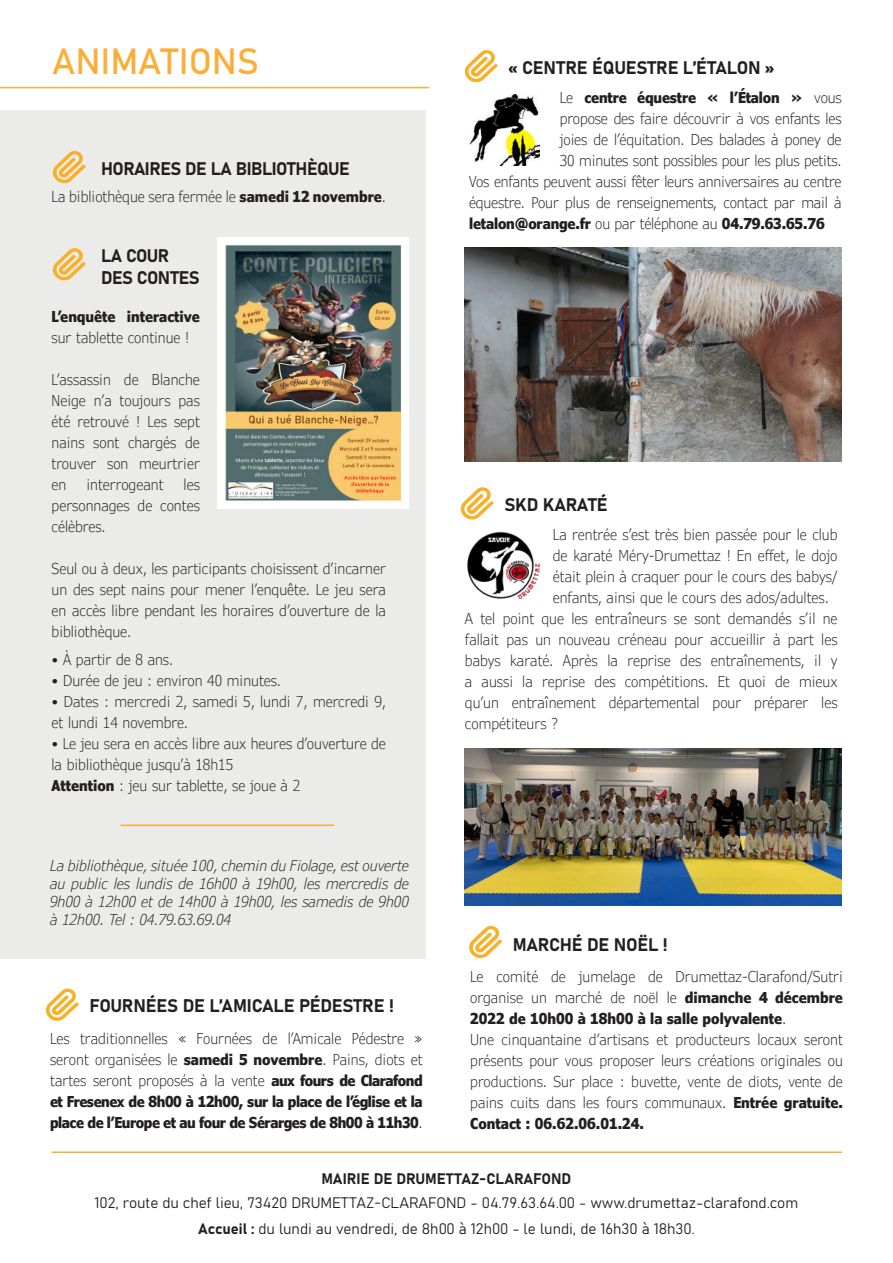
<style>
.page{position:relative;width:893px;height:1263px;background:#fff}
.page>*{position:absolute;margin:0;border:0;box-sizing:border-box;transform-origin:0 0}
.t1{font:36px "Bahnschrift";color:#fbad36}
.t2{font:18px/21.6px "Bahnschrift";letter-spacing:-.02em;color:#231f20}
.t3{font:300 condensed 15px/21px "Verdana Pro";color:#231f20}
.t4{font:700 condensed 15px/21px "Verdana Pro";letter-spacing:-.01em;color:#231f20;text-align:justify}
.t5{font:15px/24px "Bahnschrift";color:#231f20;text-align:center}
.t6{font:italic 300 condensed 15px/18px "Verdana Pro";color:#231f20;text-align:justify}
.s1{font-weight:700}
.s2{font-weight:300}
</style>
<div class="page">
<hr style="left:52px;top:1151px;width:790px;height:2px;background:#fbad36">
<div style="left:0;top:111px;width:425px;height:848px;background:#ebebea"></div>
<hr style="left:0;top:87px;width:429px;height:1px;background:#fbad36">
<hr style="left:121px;top:824px;width:213px;height:2px;background:#fbad36">
<svg style="left:469px;top:926px;width:33px;height:32px"></svg>
<svg style="left:45px;top:988px;width:34px;height:33px"></svg>
<svg style="left:460px;top:487px;width:34px;height:32px"></svg>
<img style="left:467px;top:532px;width:73px;height:67px">
<img style="left:465px;top:748px;width:377px;height:157px">
<svg style="left:52px;top:248px;width:34px;height:32px"></svg>
<svg style="left:52px;top:151px;width:34px;height:32px"></svg>
<img style="left:217px;top:237px;width:192px;height:272px">
<svg style="left:464px;top:50px;width:34px;height:32px"></svg>
<img style="left:469px;top:94px;width:70px;height:71px">
<img style="left:465px;top:248px;width:377px;height:213px">
<h1 class="t1" style="left:52px;top:41px;width:208px">ANIMATIONS</h1>
<p class="t2" style="left:101px;top:158px;width:250px">HORAIRES DE LA BIBLIOTHÈQUE</p>
<p class="t3" style="left:52px;top:186px;width:336px">La bibliothèque sera fermée le <span class="s1">samedi 12 novembre</span>.</p>
<p class="t2" style="left:101px;top:244px;width:100px">LA COUR<br>DES CONTES</p>
<p class="t4" style="left:52px;top:307px;width:150px">L’enquête interactive</p>
<p class="t3" style="left:52px;top:328px;width:139px">sur tablette continue !</p>
<p class="t3" style="left:52px;top:370px;width:150px;text-align:justify">L’assassin de Blanche Neige n’a toujours pas été retrouvé ! Les sept nains sont chargés de trouver son meurtrier en</p>
<p class="t3" style="left:52px;top:475px;width:150px;text-align:justify;text-indent:132px">les personnages de contes célèbres.</p>
<p class="t3" style="left:52px;top:559px;width:336px;text-align:justify">Seul ou à deux, les participants choisissent d’incarner un des sept nains pour mener l’enquête. Le jeu sera en accès libre pendant les horaires d’ouverture de la bibliothèque.</p>
<p class="t3" style="left:52px;top:651px;width:123px">• À partir de 8 ans.</p>
<p class="t3" style="left:52px;top:672px;width:231px">• Durée de jeu : environ 40 minutes.</p>
<p class="t3" style="left:52px;top:693px;width:336px">• Dates : mercredi 2, samedi 5, lundi 7, mercredi 9, et lundi 14 novembre.</p>
<p class="t3" style="left:52px;top:735px;width:336px">• Le jeu sera en accès libre aux heures d’ouverture de la bibliothèque jusqu’à 18h15<br><span class="s1">Attention</span> : jeu sur tablette, se joue à 2</p>
<p class="t3" style="left:86px;top:475px;width:79px">interrogeant</p>
<p class="t6" style="left:50px;top:858px;width:360px">La bibliothèque, située 100, chemin du Fiolage, est ouverte au public les lundis de 16h00 à 19h00, les mercredis de 9h00 à 12h00 et de 14h00 à 19h00, les samedis de 9h00 à 12h00. Tel : 04.79.63.69.04</p>
<p class="t2" style="left:90px;top:994px;width:306px">FOURNÉES DE L’AMICALE PÉDESTRE !</p>
<p class="t4" style="left:50px;top:1030px;width:374px"><span class="s2">Les traditionnelles « Fournées de l’Amicale Pédestre » seront organisées le</span> samedi 5 novembre<span class="s2">. Pains, diots et tartes seront proposés à la vente</span> aux fours de Clarafond et Fresenex de 8h00 à 12h00, sur la place de l’église et la place de l’Europe et au four de Sérarges de 8h00 à 11h30<span class="s2">.</span></p>
<p class="t2" style="left:508px;top:56px;width:267px">« CENTRE ÉQUESTRE L’ÉTALON »</p>
<p class="t4" style="left:560px;top:88px;width:283px"><span class="s2">Le</span> centre équestre « l’Étalon » <span class="s2">vous</span></p>
<p class="t3" style="left:560px;top:108px;width:283px">propose des faire découvrir à vos enfants les</p>
<p class="t3" style="left:560px;top:130px;width:283px">joies de l’équitation. Des balades à poney de</p>
<p class="t3" style="left:560px;top:151px;width:283px">30 minutes sont possibles pour les plus petits.</p>
<p class="t3" style="left:469px;top:171px;width:374px">Vos enfants peuvent aussi fêter leurs anniversaires au centre</p>
<p class="t3" style="left:469px;top:193px;width:374px">équestre. Pour plus de renseignements, contact par mail à</p>
<p class="t4" style="left:469px;top:214px;width:357px">letalon@orange.fr <span class="s2">ou par téléphone au</span> 04.79.63.65.76</p>
<p class="t2" style="left:504px;top:493px;width:105px">SKD KARATÉ</p>
<p class="t3" style="left:553px;top:525px;width:286px">La rentrée s’est très bien passée pour le club</p>
<p class="t3" style="left:553px;top:546px;width:286px">de karaté Méry-Drumettaz ! En effet, le dojo</p>
<p class="t3" style="left:553px;top:567px;width:286px">était plein à craquer pour le cours des babys/</p>
<p class="t3" style="left:553px;top:588px;width:278px">enfants, ainsi que le cours des ados/adultes.</p>
<p class="t3" style="left:465px;top:609px;width:374px">A tel point que les entraîneurs se sont demandés s’il ne</p>
<p class="t3" style="left:465px;top:630px;width:374px">fallait pas un nouveau créneau pour accueillir à part les</p>
<p class="t3" style="left:465px;top:651px;width:374px">babys karaté. Après la reprise des entraînements, il y</p>
<p class="t3" style="left:465px;top:672px;width:374px">a aussi la reprise des compétitions. Et quoi de mieux</p>
<p class="t3" style="left:465px;top:693px;width:374px">qu’un entraînement départemental pour préparer les</p>
<p class="t3" style="left:465px;top:714px;width:95px">compétiteurs ?</p>
<p class="t2" style="left:513px;top:933px;width:157px">MARCHÉ DE NOËL !</p>
<p class="t3" style="left:470px;top:966px;width:374px">Le comité de jumelage de Drumettaz-Clarafond/Sutri organise un marché de noël le <span class="s1">dimanche 4 décembre 2022 de 10h00 à 18h00 à la salle polyvalente</span>.<br>Une cinquantaine d’artisans et producteurs locaux seront présents pour vous proposer leurs créations originales ou productions. Sur place : buvette, vente de diots, vente de pains cuits dans les fours communaux. <span class="s1">Entrée gratuite.<br>Contact : 06.62.06.01.24.</span></p>
<p class="t5" style="left:95px;top:1166px;width:705px">MAIRIE DE DRUMETTAZ-CLARAFOND<br>102, route du chef lieu, 73420 DRUMETTAZ-CLARAFOND - 04.79.63.64.00 - www.drumettaz-clarafond.com</p>
<p class="t5" style="left:198px;top:1216px;width:498px">Accueil : du lundi au vendredi, de 8h00 à 12h00 - le lundi, de 16h30 à 18h30.</p>
</div>
